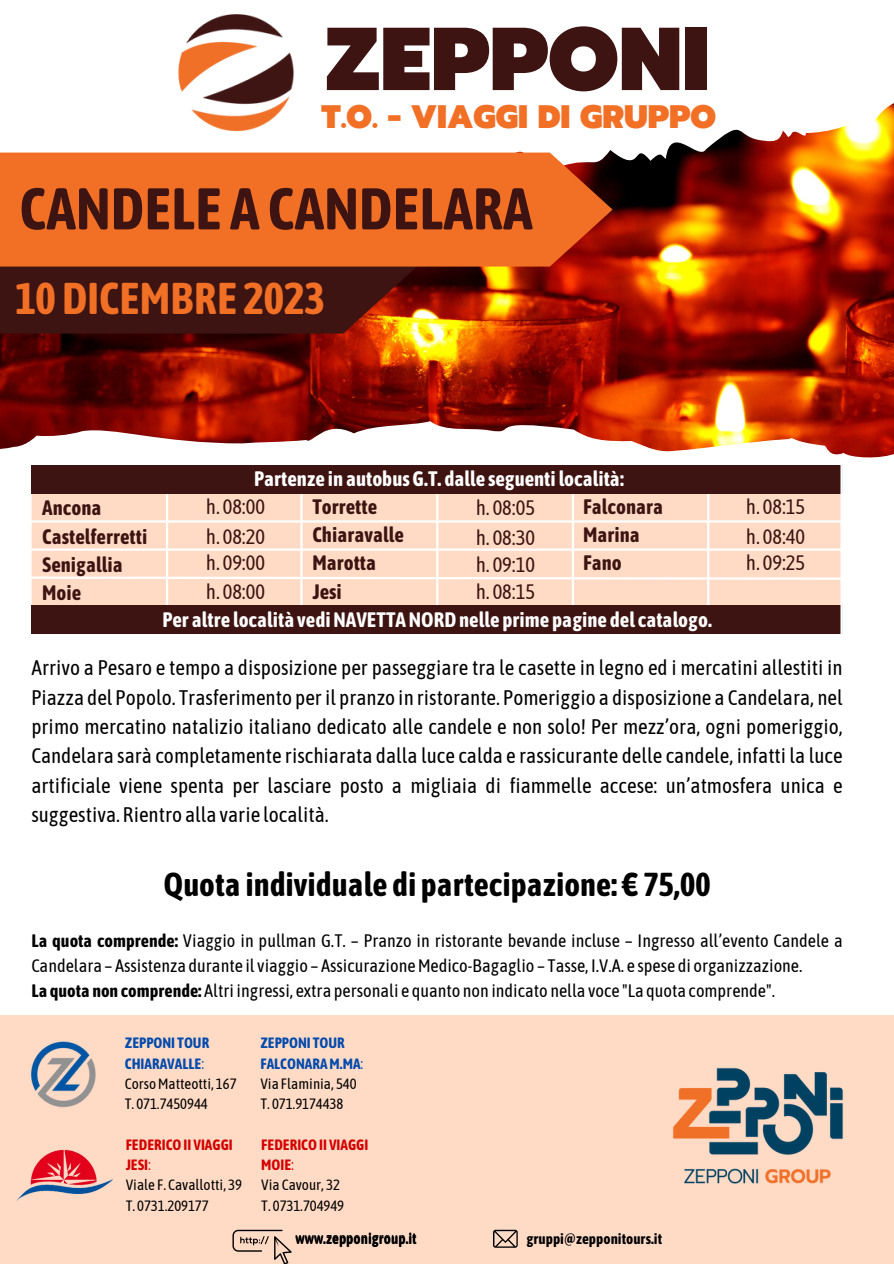
<style>
.page{position:relative;width:894px;height:1264px;background:#fff}
.page>*{position:absolute;margin:0;border:0;box-sizing:border-box;transform-origin:0 0}
.t1{font:900 89.1px "Prompt";color:#3e1412}
.t2{font:700 58.65px "Asap Condensed";color:#3e1412}
.t3{font:700 44.25px "Asap Condensed";color:#f27026}
.t4{font:700 33px "Asap Condensed";color:#000}
.t5{font:900 32.4px "Prompt";color:#f27026}
.t6{font:21px/29.4px "Asap Condensed";color:#000;text-align:justify}
.t7{font:700 20.85px "Asap Condensed";color:#fff}
.t8{font:700 20.85px "Asap Condensed";color:#3e1412}
.t9{font:20.85px "Asap Condensed";color:#3e1412}
.t10{font:18px/25.2px "Asap Condensed";color:#000}
.t11{font:700 15px "Asap Condensed";color:#000}
.t12{font:14.85px "Asap Condensed";color:#000}
.t13{font:700 14.85px "Asap Condensed";color:#004aad}
.t14{font:700 14.85px "Asap Condensed";color:#d40000}
.s1{font-weight:700}
.s2{font-weight:400}
</style>
<div class="page">
<img style="left:0;top:232px;width:893px;height:185px">
<svg style="left:518px;top:103px;width:375px;height:129px"></svg>
<svg style="left:0;top:417px;width:893px;height:41px"></svg>
<svg style="left:0;top:266px;width:416px;height:67px;background:#491911"></svg>
<div style="left:0;top:152px;width:612px;height:114px;background:#f27026"></div>
<div style="left:0;top:1015px;width:893px;height:248px;background:#ffdbc6"></div>
<img style="left:178px;top:14px;width:116px;height:118px">
<svg style="left:232px;top:1229px;width:60px;height:34px"></svg>
<svg style="left:493px;top:1229px;width:24px;height:18px"></svg>
<img style="left:30px;top:1041px;width:66px;height:67px">
<img style="left:16px;top:1149px;width:97px;height:52px">
<img style="left:672px;top:1067px;width:171px;height:116px">
<div style="left:32px;top:493px;width:135px;height:28px;background:#ffdbc6"></div>
<div style="left:167px;top:493px;width:135px;height:28px;background:#ffdbc6"></div>
<div style="left:302px;top:493px;width:135px;height:28px;background:#ffdbc6"></div>
<div style="left:437px;top:493px;width:135px;height:28px;background:#ffdbc6"></div>
<div style="left:572px;top:493px;width:136px;height:28px;background:#ffdbc6"></div>
<div style="left:708px;top:493px;width:136px;height:28px;background:#ffdbc6"></div>
<div style="left:31px;top:521px;width:135px;height:28px;background:#ffdbc6"></div>
<div style="left:166px;top:521px;width:136px;height:28px;background:#ffdbc6"></div>
<div style="left:302px;top:521px;width:135px;height:28px;background:#ffdbc6"></div>
<div style="left:437px;top:521px;width:135px;height:28px;background:#ffdbc6"></div>
<div style="left:572px;top:521px;width:135px;height:28px;background:#ffdbc6"></div>
<div style="left:707px;top:521px;width:136px;height:28px;background:#ffdbc6"></div>
<div style="left:32px;top:549px;width:135px;height:28px;background:#ffdbc6"></div>
<div style="left:167px;top:549px;width:135px;height:28px;background:#ffdbc6"></div>
<div style="left:302px;top:549px;width:135px;height:28px;background:#ffdbc6"></div>
<div style="left:437px;top:549px;width:136px;height:28px;background:#ffdbc6"></div>
<div style="left:573px;top:549px;width:135px;height:28px;background:#ffdbc6"></div>
<div style="left:708px;top:549px;width:136px;height:28px;background:#ffdbc6"></div>
<div style="left:31px;top:577px;width:135px;height:28px;background:#ffdbc6"></div>
<div style="left:166px;top:577px;width:135px;height:28px;background:#ffdbc6"></div>
<hr style="left:166px;top:488px;width:2px;height:130px;background:#fff">
<div style="left:301px;top:577px;width:135px;height:28px;background:#ffdbc6"></div>
<div style="left:436px;top:577px;width:136px;height:28px;background:#ffdbc6"></div>
<div style="left:572px;top:577px;width:135px;height:28px;background:#ffdbc6"></div>
<div style="left:707px;top:577px;width:136px;height:28px;background:#ffdbc6"></div>
<svg style="left:32px;top:575px;width:808px;height:6px"></svg>
<hr style="left:300px;top:485px;width:2px;height:131px;background:#fff">
<hr style="left:15px;top:548px;width:848px;height:2px;background:#fff">
<hr style="left:15px;top:520px;width:848px;height:2px;background:#fff">
<hr style="left:29px;top:462px;width:3px;height:175px;background:#fff">
<hr style="left:436px;top:486px;width:2px;height:131px;background:#fff">
<hr style="left:571px;top:488px;width:3px;height:130px;background:#fff">
<hr style="left:707px;top:485px;width:2px;height:131px;background:#fff">
<div style="left:31px;top:465px;width:813px;height:28px;background:#3e1412"></div>
<div style="left:32px;top:605px;width:812px;height:29px;background:#3e1412"></div>
<div style="left:842px;top:464px;width:7px;height:175px;background:#fff"></div>
<hr style="left:840px;top:462px;width:2px;height:175px;background:#fff">
<p class="t1" style="left:325px;top:-7px;width:385px">ZEPPONI</p>
<p class="t5" style="left:321px;top:93px;width:396px">T.O. - VIAGGI DI GRUPPO</p>
<p class="t2" style="left:19px;top:175px;width:514px">CANDELE A CANDELARA</p>
<p class="t3" style="left:15px;top:273px;width:311px">10DICEMBRE 2023</p>
<p class="t8" style="left:42px;top:496px;width:61px">Ancona</p>
<p class="t8" style="left:42px;top:524px;width:106px">Castelferretti</p>
<p class="t8" style="left:42px;top:552px;width:82px">Senigallia</p>
<p class="t7" style="left:254px;top:466px;width:371px">Partenze in autobusG.T. dalle seguenti località:</p>
<p class="t9" style="left:206px;top:495px;width:61px">h. 08:00</p>
<p class="t9" style="left:206px;top:524px;width:61px">h. 08:20</p>
<p class="t9" style="left:206px;top:551px;width:61px">h. 09:00</p>
<p class="t8" style="left:312px;top:495px;width:66px">Torrette</p>
<p class="t8" style="left:312px;top:523px;width:93px">Chiaravalle</p>
<p class="t8" style="left:312px;top:551px;width:65px">Marotta</p>
<p class="t9" style="left:475px;top:496px;width:61px">h. 08:05</p>
<p class="t9" style="left:475px;top:525px;width:61px">h. 08:30</p>
<p class="t9" style="left:475px;top:552px;width:61px">h. 09:10</p>
<p class="t8" style="left:583px;top:495px;width:82px">Falconara</p>
<p class="t8" style="left:583px;top:523px;width:58px">Marina</p>
<p class="t8" style="left:583px;top:551px;width:40px">Fano</p>
<p class="t8" style="left:42px;top:580px;width:41px">Moie</p>
<p class="t9" style="left:206px;top:579px;width:61px">h. 08:00</p>
<p class="t8" style="left:312px;top:579px;width:31px">Jesi</p>
<p class="t9" style="left:475px;top:579px;width:61px">h. 08:15</p>
<p class="t7" style="left:162px;top:607px;width:551px">Per altre località vediNAVETTANORDnelle prime pagine del catalogo.</p>
<p class="t9" style="left:745px;top:495px;width:61px">h. 08:15</p>
<p class="t9" style="left:745px;top:524px;width:61px">h. 08:40</p>
<p class="t9" style="left:745px;top:551px;width:61px">h. 09:25</p>
<p class="t6" style="left:31px;top:653px;width:812px">Arrivo a Pesaro e tempo a disposizione per passeggiare tra le casette in legno ed i mercatini allestiti in Piazza del Popolo. Trasferimento peril pranzo in ristorante. Pomeriggio a disposizione a Candelara, nel primo mercatino natalizio italiano dedicato alle candele e non solo! Per mezz’ora, ogni pomeriggio, Candelara sarà completamente rischiarata dalla luce calda e rassicurante delle candele, infatti la luce artificiale viene spenta per lasciare posto a migliaia di fiammelle accese: un’atmosfera unica e suggestiva. Rientro alla varie località.</p>
<p class="t4" style="left:163px;top:864px;width:548px">Quota individuale di partecipazione: € 75,00</p>
<p class="t10" style="left:31px;top:927px;width:812px"><span class="s1">La quota comprende:</span> Viaggio in pullman G.T. – Pranzo in ristorante bevande incluse – Ingresso all’evento Candele a<br>Candelara – Assistenza durante il viaggio – AssicurazioneMedico-Bagaglio – Tasse, I.V.A. e spese di organizzazione.</p>
<p class="t10" style="left:31px;top:977px;width:745px"><span class="s1">La quota non comprende:</span> Altri ingressi, extra personali e quanto non indicato nella voce "La quota comprende".</p>
<p class="t13" style="left:125px;top:1034px;width:86px">ZEPPONI TOUR</p>
<p class="t13" style="left:125px;top:1054px;width:81px">CHIARAVALLE<span class="s2">:</span></p>
<p class="t12" style="left:125px;top:1075px;width:113px">CorsoMatteotti, 167</p>
<p class="t12" style="left:125px;top:1095px;width:84px">T. 071.7450944</p>
<p class="t14" style="left:126px;top:1135px;width:109px">FEDERICOII VIAGGI</p>
<p class="t14" style="left:126px;top:1155px;width:27px">JESI<span class="s2">:</span></p>
<p class="t12" style="left:126px;top:1176px;width:118px">Viale F. Cavallotti, 39</p>
<p class="t12" style="left:126px;top:1196px;width:84px">T. 0731.209177</p>
<p class="t13" style="left:260px;top:1034px;width:86px">ZEPPONI TOUR</p>
<p class="t13" style="left:260px;top:1054px;width:104px">FALCONARAM.MA<span class="s2">:</span></p>
<p class="t12" style="left:260px;top:1075px;width:98px">Via Flaminia, 540</p>
<p class="t12" style="left:260px;top:1095px;width:84px">T. 071.9174438</p>
<p class="t14" style="left:261px;top:1135px;width:109px">FEDERICOII VIAGGI</p>
<p class="t14" style="left:261px;top:1155px;width:34px">MOIE<span class="s2">:</span></p>
<p class="t12" style="left:261px;top:1176px;width:80px">Via Cavour, 32</p>
<p class="t12" style="left:261px;top:1196px;width:84px">T. 0731.704949</p>
<p class="t11" style="left:295px;top:1229px;width:123px"><span class="s2">www.zeppo</span>nigroup.it</p>
<p class="t11" style="left:526px;top:1229px;width:137px">gruppi@zepponitours.it</p>
</div>
